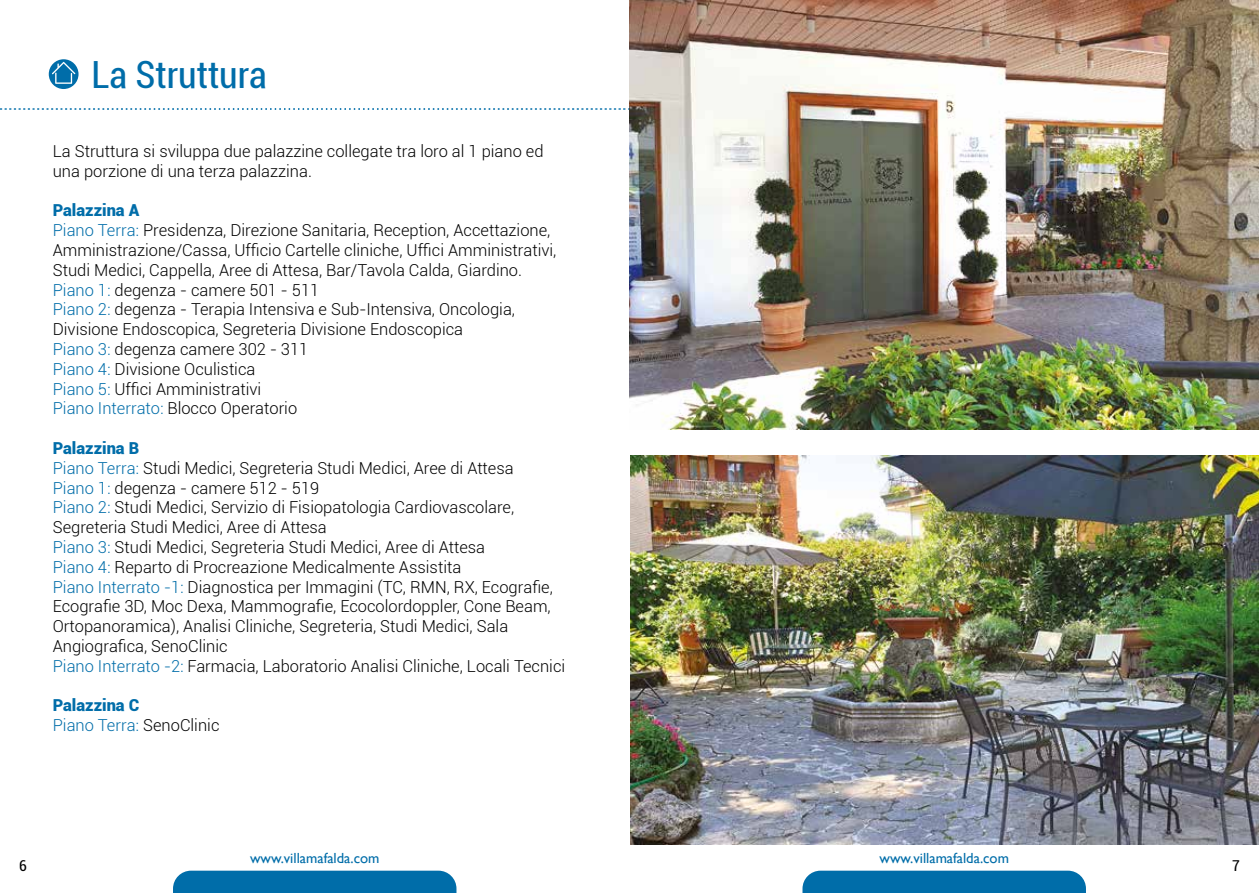
<style>
.page{position:relative;width:1259px;height:893px;background:#fff}
.page>*{position:absolute;margin:0;border:0;box-sizing:border-box;transform-origin:0 0}
.t1{font:condensed 37.5px "Roboto";color:#006da9}
.t2{font:300 16.5px/19.8px "Roboto";color:#000}
.t3{font:300 16.5px/19.8px "Roboto";color:#006da9}
.t4{font:condensed 15px "Roboto";color:#000}
.t5{font:14.7px "Gill Sans";color:#006da9}
.s1{font-weight:900;color:#006da9}
.s2{color:#006da9}
.s3{font-weight:900}
.s4{color:#000}
</style>
<div class="page">
<div style="left:802px;top:871px;width:284px;height:22px;background:#006da9"></div>
<div style="left:173px;top:871px;width:283px;height:22px;background:#006da9"></div>
<svg style="left:49px;top:59px;width:30px;height:30px"></svg>
<svg style="left:0;top:108px;width:629px;height:2px"></svg>
<img style="left:630px;top:456px;width:629px;height:388px">
<img style="left:629px;top:0;width:630px;height:429px">
<svg style="left:52px;top:62px;width:23px;height:22px"></svg>
<h1 class="t1" style="left:91px;top:49px;width:177px">La Struttura</h1>
<p class="t2" style="left:53px;top:141px;width:492px">La Struttura si sviluppa due palazzine collegate tra loro al 1 piano ed una porzione di una terza palazzina.</p>
<p class="t2" style="left:53px;top:200px;width:505px"><span class="s1">Palazzina A<br></span><span class="s2">Piano Terra:</span> Presidenza, Direzione Sanitaria, Reception, Accettazione, Amministrazione/Cassa, Ufficio Cartelle cliniche, Uffici Amministrativi, Studi Medici, Cappella, Aree di Attesa, Bar/Tavola Calda, Giardino.<br><span class="s2">Piano 1:</span> degenza - camere 501 - 511<br><span class="s2">Piano 2:</span> degenza - Terapia Intensiva e Sub-Intensiva, Oncologia, Divisione Endoscopica, Segreteria Divisione Endoscopica<br><span class="s2">Piano 3:</span> degenza camere 302 - 311<br><span class="s2">Piano 4:</span> Divisione Oculistica<br><span class="s2">Piano 5:</span> Uffici Amministrativi<br><span class="s2">Piano Interrato:</span> Blocco Operatorio</p>
<p class="t2" style="left:53px;top:438px;width:514px"><span class="s1">Palazzina B<br></span><span class="s2">Piano Terra:</span> Studi Medici, Segreteria Studi Medici, Aree di Attesa<br><span class="s2">Piano 1:</span> degenza - camere 512 - 519<br><span class="s2">Piano 2:</span> Studi Medici, Servizio di Fisiopatologia Cardiovascolare, Segreteria Studi Medici, Aree di Attesa<br><span class="s2">Piano 3:</span> Studi Medici, Segreteria Studi Medici, Aree di Attesa<br><span class="s2">Piano 4:</span> Reparto di Procreazione Medicalmente Assistita<br><span class="s2">Piano Interrato -1:</span> Diagnostica per Immagini (TC, RMN, RX, Ecografie, Ecografie 3D, Moc Dexa, Mammografie, Ecocolordoppler, Cone Beam, Ortopanoramica), Analisi Cliniche, Segreteria, Studi Medici, Sala Angiografica, SenoClinic<br><span class="s2">Piano Interrato -2:</span> Farmacia, Laboratorio Analisi Cliniche, Locali Tecnici</p>
<p class="t3" style="left:53px;top:695px;width:168px"><span class="s3">Palazzina C<br></span>Piano Terra: <span class="s4">SenoClinic</span></p>
<p class="t5" style="left:250px;top:849px;width:131px">www.villamafalda.com</p>
<p class="t5" style="left:879px;top:849px;width:131px">www.villamafalda.com</p>
<p class="t4" style="left:19px;top:855px;width:9px">6</p>
<p class="t4" style="left:1232px;top:855px;width:9px">7</p>
</div>
